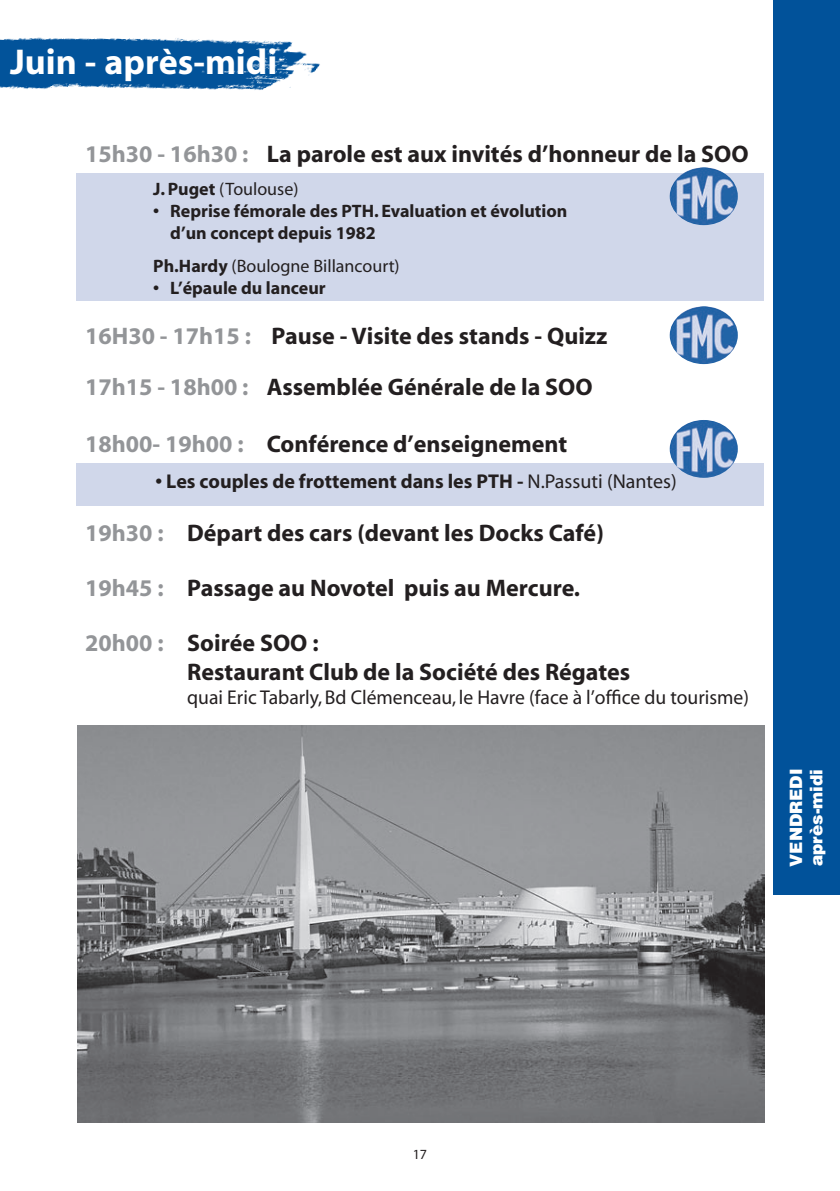
<style>
.page{position:relative;width:840px;height:1191px;background:#fff}
.page>*{position:absolute;margin:0;border:0;box-sizing:border-box;transform-origin:0 0}
.t1{font:700 36px "Myriad";color:#fff}
.t2{font:700 24px/50.4px "Myriad";color:#231f20}
.t3{font:20px "Myriad";color:#231f20}
.t4{font:700 20px "Myriad";color:#231f20}
.t5{font:700 18px/21.6px "Myriad";color:#231f20}
.t6{font:18px "Myriad";color:#231f20}
.t7{font:900 17px/20.4px "Helvetica";color:#fff}
.t8{font:14px "Myriad";color:#231f20}
.s1{color:#939598}
.s2{font-weight:700}
.s3{font-weight:400}
</style>
<div class="page">
<div style="left:76px;top:173px;width:687px;height:127px;background:#d0d7ea"></div>
<div style="left:76px;top:463px;width:687px;height:43px;background:#d0d7ea"></div>
<img style="left:77px;top:726px;width:686px;height:397px">
<div style="left:772px;top:0;width:67px;height:894px;background:#01529a"></div>
<img style="left:0;top:37px;width:320px;height:53px">
<img style="left:669px;top:167px;width:68px;height:58px;border-radius:50%">
<img style="left:669px;top:306px;width:68px;height:58px;border-radius:50%">
<img style="left:669px;top:420px;width:68px;height:58px;border-radius:50%">
<h1 class="t1" style="left:10px;top:44px;width:268px">Juin - après-midi</h1>
<p class="t2" style="left:85px;top:129px;width:664px"><span class="s1">15h30 - 16h30 :</span> La parole est aux invités d’honneur de la SOO</p>
<p class="t6" style="left:153px;top:180px;width:147px"><span class="s2">J. Puget</span> (Toulouse)</p>
<p class="t5" style="left:170px;top:201px;width:398px;text-indent:-17px">• Reprise fémorale des PTH. Evaluation et évolution d’un concept depuis 1982</p>
<p class="t6" style="left:153px;top:257px;width:248px"><span class="s2">Ph.Hardy</span> (Boulogne Billancourt)</p>
<p class="t5" style="left:153px;top:277px;width:174px">• L’épaule du lanceur</p>
<p class="t2" style="left:85px;top:312px;width:523px"><span class="s1">16H30 - 17h15 :</span> Pause - Visite des stands - Quizz<br><span class="s1">17h15 - 18h00 :</span> Assemblée Générale de la SOO</p>
<p class="t2" style="left:85px;top:420px;width:483px"><span class="s1">18h00- 19h00 :</span> Conférence d’enseignement</p>
<p class="t4" style="left:155px;top:471px;width:522px">• Les couples de frottement dans les PTH - <span class="s3">N.Passuti (Nantes)</span></p>
<p class="t2" style="left:85px;top:508px;width:520px"><span class="s1">19h30 :</span> Départ des cars (devant les Docks Café)</p>
<p class="t2" style="left:85px;top:564px;width:496px"><span class="s1">19h45 :</span> Passage au Novotel puis au Mercure.</p>
<p class="t2" style="left:187px;top:630px;width:444px;line-height:28.8px;text-indent:-102px"><span class="s1">20h00 :</span> Soirée SOO :<br>Restaurant Club de la Société des Régates</p>
<p class="t3" style="left:187px;top:687px;width:563px">quai Eric Tabarly, Bd Clémenceau, le Havre (face à l’office du tourisme)</p>
<p class="t7" style="left:785px;top:867px;width:100px;rotate:-90deg">VENDREDI après-midi</p>
<p class="t8" style="left:412px;top:1147px;width:16px">17</p>
</div>
